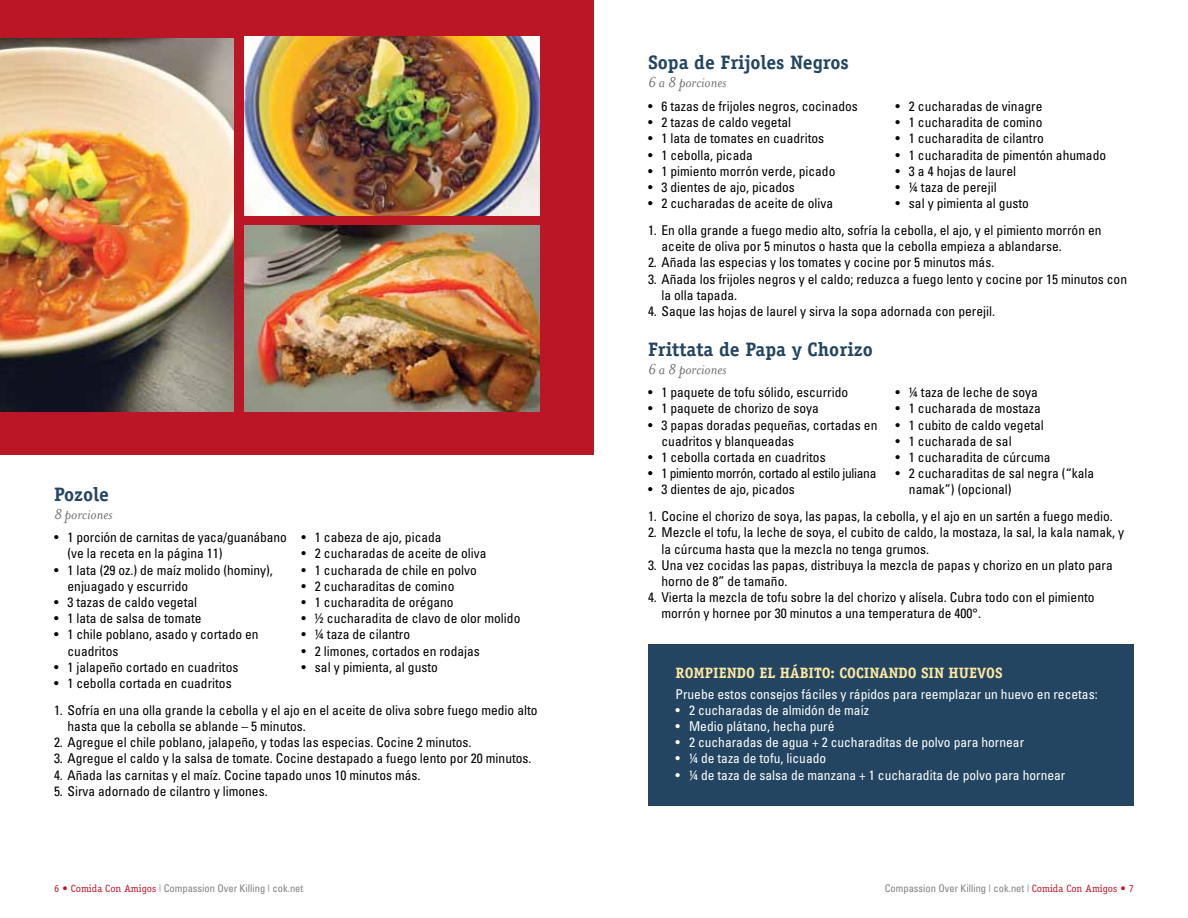
<style>
.page{position:relative;width:1188px;height:918px;background:#fff}
.page>*{position:absolute;margin:0;border:0;box-sizing:border-box;transform-origin:0 0}
.t1{font:700 19.5px "Officina Serif";color:#234561}
.t2{font:italic 16.5px "Mrs Eaves";color:#6d6e71}
.t3{font:700 15px "Officina Serif";color:#ffe9a0}
.t4{font:condensed 13.5px/16.2px "Univers";color:#000}
.t5{font:condensed 13.5px "Univers";color:#fff}
.t6{font:condensed 13.5px "Univers";letter-spacing:-.025em;color:#000}
.t7{font:condensed 10.5px "Univers";color:#808285}
.s1{font-family:"Officina Serif";font-stretch:normal;color:#bb1626}
</style>
<div class="page">
<div style="left:0;top:0;width:594px;height:455px;background:#bb1626"></div>
<img style="left:0;top:39px;width:233px;height:372px">
<img style="left:244px;top:37px;width:296px;height:179px">
<img style="left:244px;top:226px;width:296px;height:185px">
<div style="left:648px;top:644px;width:486px;height:162px;background:#234561"></div>
<h1 class="t1" style="left:54px;top:482px;width:56px">Pozole</h1>
<p class="t2" style="left:54px;top:505px;width:60px">8 porciones</p>
<p class="t4" style="left:68px;top:529px;width:221px;text-indent:-14px">• 1 porción de carnitas de yaca/guanábano (ve la receta en la página 11)</p>
<p class="t4" style="left:68px;top:561px;width:207px;text-indent:-14px">• 1 lata (29 oz.) de maíz molido (hominy), enjuagado y escurrido</p>
<p class="t4" style="left:54px;top:594px;width:145px">• 3 tazas de caldo vegetal</p>
<p class="t4" style="left:54px;top:610px;width:149px">• 1 lata de salsa de tomate</p>
<p class="t4" style="left:68px;top:626px;width:193px;text-indent:-14px">• 1 chile poblano, asado y cortado en cuadritos</p>
<p class="t4" style="left:54px;top:659px;width:186px">• 1 jalapeño cortado en cuadritos</p>
<p class="t4" style="left:54px;top:675px;width:179px">• 1 cebolla cortada en cuadritos</p>
<p class="t4" style="left:301px;top:529px;width:142px">• 1 cabeza de ajo, picada</p>
<p class="t4" style="left:301px;top:545px;width:187px">• 2 cucharadas de aceite de oliva</p>
<p class="t4" style="left:301px;top:561px;width:177px">• 1 cucharada de chile en polvo</p>
<p class="t4" style="left:301px;top:578px;width:154px">• 2 cucharaditas de comino</p>
<p class="t4" style="left:301px;top:594px;width:154px">• 1 cucharadita de orégano</p>
<p class="t4" style="left:301px;top:610px;width:220px">• ½ cucharadita de clavo de olor molido</p>
<p class="t4" style="left:301px;top:626px;width:110px">• ¼ taza de cilantro</p>
<p class="t4" style="left:301px;top:642px;width:180px">• 2 limones, cortados en rodajas</p>
<p class="t4" style="left:301px;top:659px;width:138px">• sal y pimienta, al gusto</p>
<p class="t4" style="left:68px;top:702px;width:472px;text-indent:-14px">1. Sofría en una olla grande la cebolla y el ajo en el aceite de oliva sobre fuego medio alto hasta que la cebolla se ablande – 5 minutos.</p>
<p class="t4" style="left:54px;top:734px;width:419px">2. Agregue el chile poblano, jalapeño, y todas las especias. Cocine 2 minutos.</p>
<p class="t4" style="left:54px;top:750px;width:479px">3. Agregue el caldo y la salsa de tomate. Cocine destapado a fuego lento por 20 minutos.</p>
<p class="t4" style="left:54px;top:766px;width:368px">4. Añada las carnitas y el maíz. Cocine tapado unos 10 minutos más.</p>
<p class="t4" style="left:54px;top:783px;width:215px">5. Sirva adornado de cilantro y limones.</p>
<h1 class="t1" style="left:648px;top:51px;width:202px">Sopa de Frijoles Negros</h1>
<p class="t2" style="left:648px;top:74px;width:80px">6 a 8 porciones</p>
<p class="t4" style="left:648px;top:98px;width:211px">• 6 tazas de frijoles negros, cocinados</p>
<p class="t4" style="left:648px;top:114px;width:145px">• 2 tazas de caldo vegetal</p>
<p class="t4" style="left:648px;top:130px;width:178px">• 1 lata de tomates en cuadritos</p>
<p class="t4" style="left:648px;top:146px;width:106px">• 1 cebolla, picada</p>
<p class="t4" style="left:648px;top:163px;width:189px">• 1 pimiento morrón verde, picado</p>
<p class="t4" style="left:648px;top:179px;width:148px">• 3 dientes de ajo, picados</p>
<p class="t4" style="left:648px;top:195px;width:187px">• 2 cucharadas de aceite de oliva</p>
<p class="t4" style="left:895px;top:98px;width:148px">• 2 cucharadas de vinagre</p>
<p class="t4" style="left:895px;top:114px;width:148px">• 1 cucharadita de comino</p>
<p class="t4" style="left:895px;top:130px;width:150px">• 1 cucharadita de cilantro</p>
<p class="t4" style="left:895px;top:146px;width:212px">• 1 cucharadita de pimentón ahumado</p>
<p class="t4" style="left:895px;top:163px;width:122px">• 3 a 4 hojas de laurel</p>
<p class="t4" style="left:895px;top:179px;width:103px">• ¼ taza de perejil</p>
<p class="t4" style="left:895px;top:195px;width:135px">• sal y pimienta al gusto</p>
<p class="t4" style="left:662px;top:222px;width:442px;text-indent:-14px">1. En olla grande a fuego medio alto, sofría la cebolla, el ajo, y el pimiento morrón en aceite de oliva por 5 minutos o hasta que la cebolla empieza a ablandarse.</p>
<p class="t4" style="left:648px;top:254px;width:348px">2. Añada las especias y los tomates y cocine por 5 minutos más.</p>
<p class="t4" style="left:662px;top:270px;width:467px;text-indent:-14px">3. Añada los frijoles negros y el caldo; reduzca a fuego lento y cocine por 15 minutos con la olla tapada.</p>
<p class="t4" style="left:648px;top:303px;width:349px">4. Saque las hojas de laurel y sirva la sopa adornada con perejil.</p>
<h1 class="t1" style="left:648px;top:337px;width:226px">Frittata de Papa y Chorizo</h1>
<p class="t2" style="left:648px;top:360px;width:80px">6 a 8 porciones</p>
<p class="t4" style="left:648px;top:384px;width:202px">• 1 paquete de tofu sólido, escurrido</p>
<p class="t4" style="left:648px;top:400px;width:172px">• 1 paquete de chorizo de soya</p>
<p class="t4" style="left:662px;top:416px;width:217px;text-indent:-14px">• 3 papas doradas pequeñas, cortadas en cuadritos y blanqueadas</p>
<p class="t4" style="left:648px;top:449px;width:179px">• 1 cebolla cortada en cuadritos</p>
<p class="t6" style="left:648px;top:465px;width:230px">• 1 pimiento morrón, cortado al estilo juliana</p>
<p class="t4" style="left:648px;top:481px;width:148px">• 3 dientes de ajo, picados</p>
<p class="t4" style="left:895px;top:384px;width:144px">• ¼ taza de leche de soya</p>
<p class="t4" style="left:895px;top:400px;width:147px">• 1 cucharada de mostaza</p>
<p class="t4" style="left:895px;top:416px;width:150px">• 1 cubito de caldo vegetal</p>
<p class="t4" style="left:895px;top:433px;width:118px">• 1 cucharada de sal</p>
<p class="t4" style="left:895px;top:449px;width:157px">• 1 cucharadita de cúrcuma</p>
<p class="t4" style="left:909px;top:465px;width:187px;text-indent:-14px">• 2 cucharaditas de sal negra (“kala namak”) (opcional)</p>
<p class="t4" style="left:648px;top:508px;width:466px">1. Cocine el chorizo de soya, las papas, la cebolla, y el ajo en un sartén a fuego medio.</p>
<p class="t4" style="left:662px;top:524px;width:464px;text-indent:-14px">2. Mezcle el tofu, la leche de soya, el cubito de caldo, la mostaza, la sal, la kala namak, y la cúrcuma hasta que la mezcla no tenga grumos.</p>
<p class="t4" style="left:662px;top:556px;width:453px;text-indent:-14px">3. Una vez cocidas las papas, distribuya la mezcla de papas y chorizo en un plato para horno de 8” de tamaño.</p>
<p class="t4" style="left:662px;top:589px;width:435px;text-indent:-14px">4. Vierta la mezcla de tofu sobre la del chorizo y alísela. Cubra todo con el pimiento morrón y hornee por 30 minutos a una temperatura de 400°.</p>
<p class="t3" style="left:676px;top:663px;width:327px">Rompiendo el Hábito: Cocinando sin Huevos</p>
<p class="t5" style="left:676px;top:685px;width:424px">Pruebe estos consejos fáciles y rápidos para reemplazar un huevo en recetas:</p>
<p class="t5" style="left:676px;top:701px;width:195px">• 2 cucharadas de almidón de maíz</p>
<p class="t5" style="left:676px;top:718px;width:160px">• Medio plátano, hecha puré</p>
<p class="t5" style="left:676px;top:734px;width:350px">• 2 cucharadas de agua + 2 cucharaditas de polvo para hornear</p>
<p class="t5" style="left:676px;top:750px;width:152px">• ¼ de taza de tofu, licuado</p>
<p class="t5" style="left:676px;top:766px;width:391px">• ¼ de taza de salsa de manzana + 1 cucharadita de polvo para hornear</p>
<p class="t7" style="left:54px;top:882px;width:251px"><span class="s1">6 • Comida Con Amigos</span> | Compassion Over Killing | cok.net</p>
<p class="t7" style="left:885px;top:882px;width:251px">Compassion Over Killing | cok.net | <span class="s1">Comida Con Amigos • 7</span></p>
</div>
